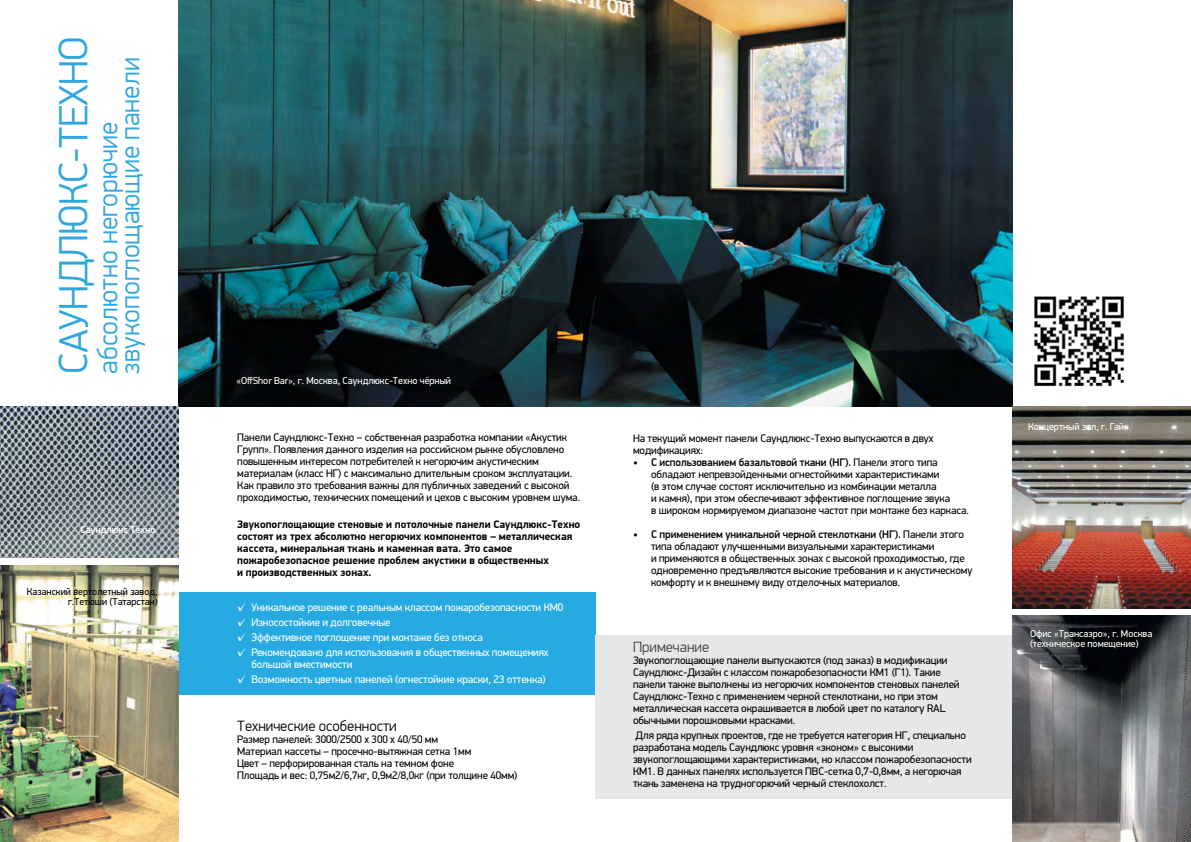
<style>
.page{position:relative;width:1191px;height:842px;background:#fff}
.page>*{position:absolute;margin:0;border:0;box-sizing:border-box;transform-origin:0 0}
.t1{font:300 41px "PF Din Display Pro";letter-spacing:-.02em;color:#2fa6de}
.t2{font:300 28px/22px "PF Din Display Pro";color:#2fa6de}
.t3{font:300 15px "PF Din Display Pro";color:#000}
.t4{font:300 15px "PF Din Display Pro";color:#414042}
.t5{font:11px/12px "PF Din Display Pro";letter-spacing:-.01em;color:#000}
.t6{font:11px/12px "PF Din Display Pro";letter-spacing:-.01em;color:#fff}
.t7{font:700 11px/12px "PF Din Display Pro";color:#000}
.t8{font:10px/10px "PF Din Display Pro";color:#fff}
.t9{font:10px/10px "PF Din Display Pro";color:#000;text-align:right}
.t10{font:500 10px "PF Din Display Pro";color:#fff}
.s1{font-weight:500}
</style>
<div class="page">
<img style="left:178px;top:0;width:403px;height:407px">
<div style="left:165px;top:593px;width:430px;height:102px;background:#27aae1"></div>
<img style="left:0;top:407px;width:178px;height:150px">
<img style="left:0;top:566px;width:178px;height:276px">
<div style="left:595px;top:635px;width:417px;height:164px;background:#e6e7e8"></div>
<img style="left:1012px;top:616px;width:179px;height:226px">
<img style="left:581px;top:0;width:431px;height:407px">
<img style="left:1012px;top:407px;width:179px;height:202px">
<img style="left:1034px;top:296px;width:90px;height:91px">
<h1 class="t1" style="left:50px;top:374px;width:339px;rotate:-90deg">САУНДЛЮКС-ТЕХНО</h1>
<h2 class="t2" style="left:97px;top:374px;width:318px;rotate:-90deg">абсолютно негорючие звукопоглощающие панели</h2>
<p class="t10" style="left:80px;top:524px;width:77px">Саундлюкс Техно</p>
<p class="t9" style="left:27px;top:586px;width:132px">Казанский вертолетный завод, г.Тетюши (Татарстан)</p>
<p class="t8" style="left:236px;top:375px;width:216px">«OffShor Bar», г. Москва, Саундлюкс-Техно чёрный</p>
<p class="t5" style="left:237px;top:432px;width:344px">Панели Саундлюкс-Техно – собственная разработка компании «Акустик Групп». Появления данного изделия на российском рынке обусловлено повышенным интересом потребителей к негорючим акустическим материалам (класс НГ) с максимально длительным сроком эксплуатации.<br>Как правило это требования важны для публичных заведений с высокой проходимостью, технических помещений и цехов с высоким уровнем шума.</p>
<p class="t7" style="left:237px;top:518px;width:344px">Звукопоглощающие стеновые и потолочные панели Саундлюкс-Техно состоят из трех абсолютно негорючих компонентов – металлическая кассета, минеральная ткань и каменная вата. Это самое пожаробезопасное решение проблем акустики в общественных<br>и производственных зонах.</p>
<p class="t6" style="left:237px;top:602px;width:328px">✓ Уникальное решение с реальным классом пожаробезопасности КМ0</p>
<p class="t6" style="left:237px;top:616px;width:155px">✓ Износостойкие и долговечные</p>
<p class="t6" style="left:237px;top:631px;width:247px">✓ Эффективное поглощение при монтаже без относа</p>
<p class="t6" style="left:251px;top:646px;width:299px;text-indent:-14px">✓ Рекомендовано для использования в общественных помещениях большой вместимости</p>
<p class="t6" style="left:237px;top:673px;width:310px">✓ Возможность цветных панелей (огнестойкие краски, 23 оттенка)</p>
<h3 class="t3" style="left:237px;top:717px;width:161px">Технические особенности</h3>
<p class="t5" style="left:237px;top:733px;width:282px">Размер панелей: 3000/2500 х 300 х 40/50 мм<br>Материал кассеты – просечно-вытяжная сетка 1мм<br>Цвет – перфорированная сталь на темном фоне<br>Площадь и вес: 0,75м2/6,7кг, 0,9м2/8,0кг (при толщине 40мм)</p>
<p class="t5" style="left:633px;top:433px;width:302px">На текущий момент панели Саундлюкс-Техно выпускаются в двух модификациях:</p>
<p class="t5" style="left:651px;top:457px;width:319px;text-indent:-18px"><span class="s1">• С использованием базальтовой ткани (НГ).</span> Панели этого типа обладают непревзойденными огнестойкими характеристиками<br>(в этом случае состоят исключительно из комбинации металла<br>и камня), при этом обеспечивают эффективное поглощение звука<br>в широком нормируемом диапазоне частот при монтаже без каркаса.</p>
<p class="t5" style="left:651px;top:529px;width:323px;text-indent:-18px"><span class="s1">• С применением уникальной черной стеклоткани (НГ).</span> Панели этого типа обладают улучшенными визуальными характеристиками<br>и применяются в общественных зонах с высокой проходимостью, где одновременно предъявляются высокие требования и к акустическому комфорту и к внешнему виду отделочных материалов.</p>
<h3 class="t4" style="left:633px;top:638px;width:78px">Примечание</h3>
<p class="t5" style="left:633px;top:655px;width:328px">Звукопоглощающие панели выпускаются (под заказ) в модификации Саундлюкс-Дизайн с классом пожаробезопасности КМ1 (Г1). Такие панели также выполнены из негорючих компонентов стеновых панелей Саундлюкс-Техно с применением черной стеклоткани, но при этом металлическая кассета окрашивается в любой цвет по каталогу RAL обычными порошковыми красками.</p>
<p class="t5" style="left:633px;top:729px;width:340px">Для ряда крупных проектов, где не требуется категория НГ, специально разработана модель Саундлюкс уровня «эконом» с высокими звукопоглощающими характеристиками, но классом пожаробезопасности КМ1. В данных панелях используется ПВС-сетка 0,7-0,8мм, а негорючая ткань заменена на трудногорючий черный стеклохолст.</p>
<p class="t8" style="left:1028px;top:421px;width:97px">Концертный зал, г. Гай</p>
<p class="t8" style="left:1030px;top:629px;width:124px">Офис «Трансаэро», г. Москва (техническое помещение)</p>
</div>
